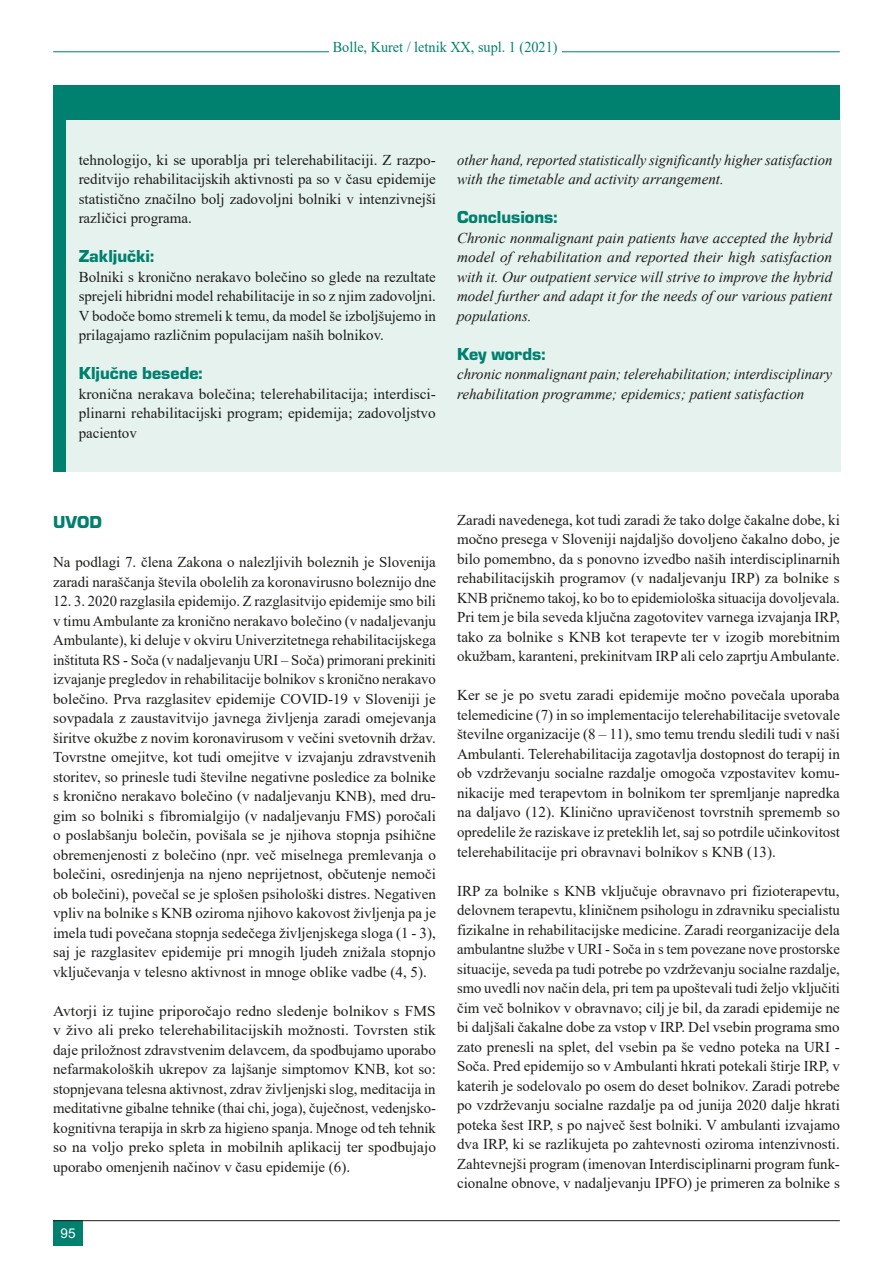
<style>
.page{position:relative;width:893px;height:1263px;background:#fff}
.page>*{position:absolute;margin:0;border:0;box-sizing:border-box;transform-origin:0 0}
.podnaslov{font:18px "Eurostile TEE Blac";color:#00806e}
.body_tekst{font:15px/19.5px "Times New Roman";color:#1d1d1b;text-align:justify}
.body_tekst_italic{font:italic 15px/19.5px "Times New Roman";color:#1d1d1b}
.t1{font:15px "Times New Roman";color:#00806e;scale:.95 1}
.t2{font:13.5px "Arial";color:#fff}
</style>
<div class="page">
<div style="left:53px;top:85px;width:787px;height:387px;background:#00806e"></div>
<div style="left:66px;top:120px;width:391px;height:352px;background:#e6f2ee"></div>
<div style="left:457px;top:120px;width:384px;height:352px;background:#e6f2ee"></div>
<hr style="left:53px;top:52px;width:787px;height:1px;background:#00806e">
<div style="left:329px;top:31px;width:232px;height:26px;background:#fff"></div>
<div style="left:53px;top:1220px;width:30px;height:26px;background:#00806e"></div>
<hr style="left:53px;top:1220px;width:787px;height:1px;background:#1d1d1b">
<p class="t1" style="left:333px;top:36px;width:238px">Bolle, Kuret / letnik XX, supl. 1 (2021)</p>
<p class="body_tekst" style="left:79px;top:149px;width:359px">tehnologijo, ki se uporablja pri telerehabilitaciji. Z razpo&shy;reditvijo rehabilitacijskih aktivnosti pa so v času epidemije statistično značilno bolj zadovoljni bolniki v intenzivnejši različici programa.</p>
<p class="podnaslov" style="left:79px;top:246px;width:77px">Zaključki:</p>
<p class="body_tekst" style="left:79px;top:266px;width:359px">Bolniki s kronično nerakavo bolečino so glede na rezultate sprejeli hibridni model rehabilitacije in so z njim zadovoljni.<br>V bodoče bomo stremeli k temu, da model še izboljšujemo in prilagajamo različnim populacijam naših bolnikov.</p>
<p class="podnaslov" style="left:79px;top:363px;width:125px">Ključne besede:</p>
<p class="body_tekst" style="left:79px;top:383px;width:359px">kronična nerakava bolečina; telerehabilitacija; interdisci&shy;plinarni rehabilitacijski program; epidemija; zadovoljstvo pacientov</p>
<p class="body_tekst_italic" style="left:457px;top:150px;width:377px">other hand, reported statistically significantly higher satisfaction with the timetable and activity arrangement.</p>
<p class="podnaslov" style="left:457px;top:207px;width:102px">Conclusions:</p>
<p class="body_tekst_italic" style="left:457px;top:228px;width:377px;text-align:justify">Chronic nonmalignant pain patients have accepted the hybrid model of rehabilitation and reported their high satisfaction with it. Our outpatient service will strive to improve the hybrid model further and adapt it for the needs of our various patient populations.</p>
<p class="podnaslov" style="left:457px;top:344px;width:90px">Key words:</p>
<p class="body_tekst_italic" style="left:457px;top:364px;width:376px">chronic nonmalignant pain; telerehabilitation; interdisciplinary rehabilitation programme; epidemics; patient satisfaction</p>
<p class="podnaslov" style="left:53px;top:512px;width:50px">UVOD</p>
<p class="body_tekst" style="left:53px;top:552px;width:384px">Na podlagi 7. člena Zakona o nalezljivih boleznih je Slovenija zaradi naraščanja števila obolelih za koronavirusno boleznijo dne</p>
<p class="body_tekst" style="left:53px;top:591px;width:384px">12. 3. 2020 razglasila epidemijo. Z razglasitvijo epidemije smo bili v timu Ambulante za kronično nerakavo bolečino (v nadaljevanju Ambulante), ki deluje v okviru Univerzitetnega rehabilitacijskega inštituta RS - Soča (v nadaljevanju URI – Soča) primorani prekiniti izvajanje pregledov in rehabilitacije bolnikov s kronično nerakavo bolečino. Prva razglasitev epidemije COVID-19 v Sloveniji je sovpadala z zaustavitvijo javnega življenja zaradi omejevanja širitve okužbe z novim koronavirusom v večini svetovnih držav.<br>Tovrstne omejitve, kot tudi omejitve v izvajanju zdravstvenih storitev, so prinesle tudi številne negativne posledice za bolnike s kronično nerakavo bolečino (v nadaljevanju KNB), med dru&shy;gim so bolniki s fibromialgijo (v nadaljevanju FMS) poročali o poslabšanju bolečin, povišala se je njihova stopnja psihične obremenjenosti z bolečino (npr. več miselnega premlevanja o bolečini, osredinjenja na njeno neprijetnost, občutenje nemoči ob bolečini), povečal se je splošen psihološki distres. Negativen vpliv na bolnike s KNB oziroma njihovo kakovost življenja pa je imela tudi povečana stopnja sedečega življenjskega sloga (1 - 3), saj je razglasitev epidemije pri mnogih ljudeh znižala stopnjo vključevanja v telesno aktivnost in mnoge oblike vadbe (4, 5).</p>
<p class="body_tekst" style="left:53px;top:1000px;width:384px">Avtorji iz tujine priporočajo redno sledenje bolnikov s FMS v živo ali preko telerehabilitacijskih možnosti. Tovrsten stik daje priložnost zdravstvenim delavcem, da spodbujamo uporabo nefarmakoloških ukrepov za lajšanje simptomov KNB, kot so: stopnjevana telesna aktivnost, zdrav življenjski slog, meditacija in meditativne gibalne tehnike (thai chi, joga), čuječnost, vedenjsko&shy;kognitivna terapija in skrb za higieno spanja. Mnoge od teh tehnik so na voljo preko spleta in mobilnih aplikacij ter spodbujajo uporabo omenjenih načinov v času epidemije (6).</p>
<p class="t2" style="left:61px;top:1224px;width:17px">95</p>
<p class="body_tekst" style="left:457px;top:510px;width:384px">Zaradi navedenega, kot tudi zaradi že tako dolge čakalne dobe, ki močno presega v Sloveniji najdaljšo dovoljeno čakalno dobo, je bilo pomembno, da s ponovno izvedbo naših interdisciplinarnih rehabilitacijskih programov (v nadaljevanju IRP) za bolnike s KNB pričnemo takoj, ko bo to epidemiološka situacija dovoljevala.<br>Pri tem je bila seveda ključna zagotovitev varnega izvajanja IRP, tako za bolnike s KNB kot terapevte ter v izogib morebitnim okužbam, karanteni, prekinitvam IRP ali celo zaprtju Ambulante.</p>
<p class="body_tekst" style="left:457px;top:685px;width:384px">Ker se je po svetu zaradi epidemije močno povečala uporaba telemedicine (7) in so implementacijo telerehabilitacije svetovale številne organizacije (8 – 11), smo temu trendu sledili tudi v naši Ambulanti. Telerehabilitacija zagotavlja dostopnost do terapij in ob vzdrževanju socialne razdalje omogoča vzpostavitev komu&shy;nikacije med terapevtom in bolnikom ter spremljanje napredka na daljavo (12). Klinično upravičenost tovrstnih sprememb so opredelile že raziskave iz preteklih let, saj so potrdile učinkovitost telerehabilitacije pri obravnavi bolnikov s KNB (13).</p>
<p class="body_tekst" style="left:457px;top:880px;width:384px">IRP za bolnike s KNB vključuje obravnavo pri fizioterapevtu, delovnem terapevtu, kliničnem psihologu in zdravniku specialistu fizikalne in rehabilitacijske medicine. Zaradi reorganizacije dela ambulantne službe v URI - Soča in s tem povezane nove prostorske situacije, seveda pa tudi potrebe po vzdrževanju socialne razdalje, smo uvedli nov način dela, pri tem pa upoštevali tudi željo vključiti čim več bolnikov v obravnavo; cilj je bil, da zaradi epidemije ne bi daljšali čakalne dobe za vstop v IRP. Del vsebin programa smo zato prenesli na splet, del vsebin pa še vedno poteka na URI - Soča. Pred epidemijo so v Ambulanti hkrati potekali štirje IRP, v katerih je sodelovalo po osem do deset bolnikov. Zaradi potrebe po vzdrževanju socialne razdalje pa od junija 2020 dalje hkrati poteka šest IRP, s po največ šest bolniki. V ambulanti izvajamo dva IRP, ki se razlikujeta po zahtevnosti oziroma intenzivnosti.<br>Zahtevnejši program (imenovan Interdisciplinarni program funk&shy;cionalne obnove, v nadaljevanju IPFO) je primeren za bolnike s</p>
</div>
